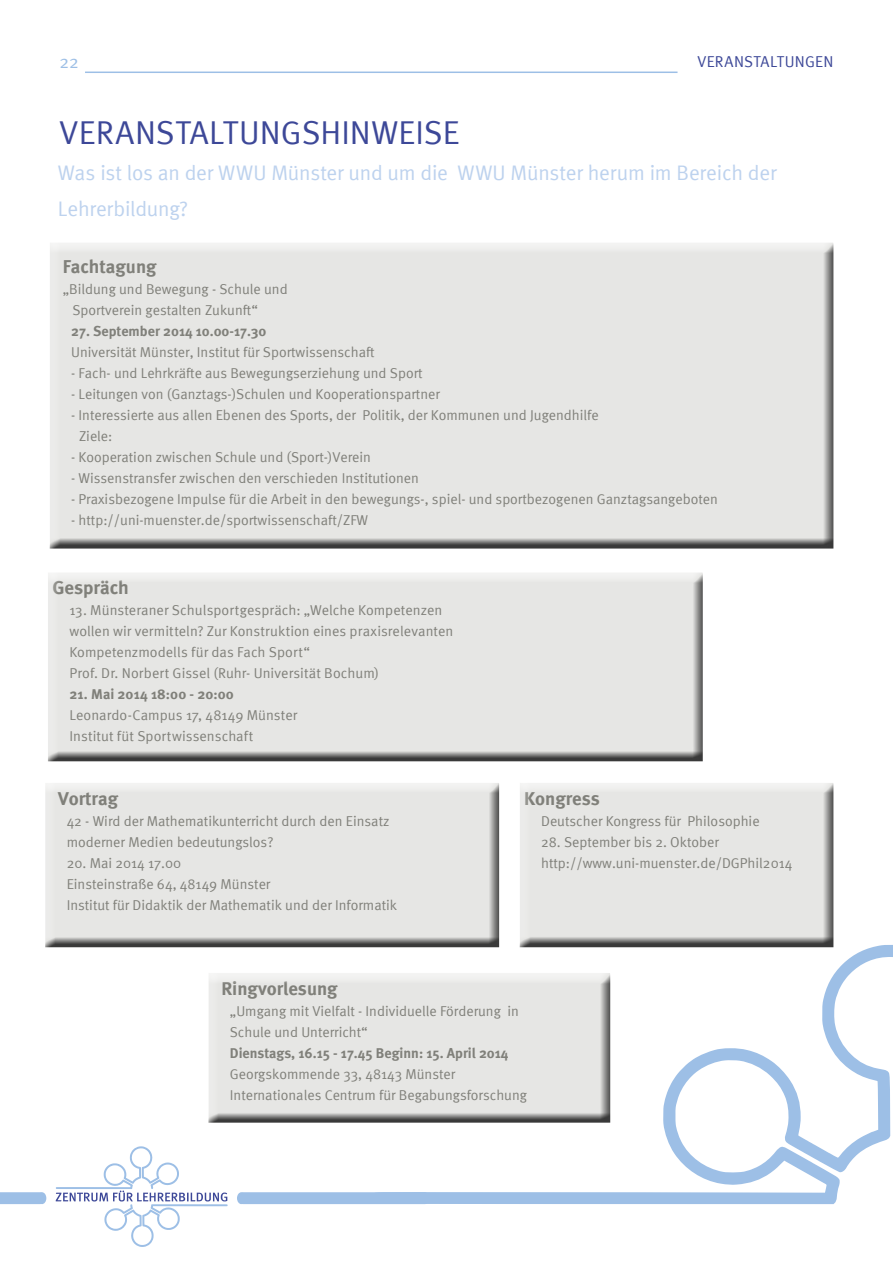
<style>
.page{position:relative;width:893px;height:1263px;background:#fff}
.page>*{position:absolute;margin:0;border:0;box-sizing:border-box;transform-origin:0 0}
.t1{font:33px "Meta Normal";letter-spacing:.005em;color:#3d4898}
.t2{font:21px/36px "Meta Normal";letter-spacing:-.01em;color:#bdd2ee}
.t3{font:700 18.75px "Meta";color:#80807a}
.t4{font:18px "Meta Normal";color:#9dbfe6}
.t5{font:15.75px "Meta Normal";letter-spacing:.015em;color:#3d4898}
.t6{font:14.25px/21px "Meta Normal";color:#80807a}
.t7{font:700 14.25px "Meta";color:#80807a}
</style>
<div class="page">
<hr style="left:85px;top:72px;width:592px;height:1px;background:#9dbfe6">
<div style="left:518px;top:783px;width:318px;height:165px;background:#000;opacity:.75"></div>
<div style="left:44px;top:782px;width:456px;height:166px;background:#000;opacity:.75"></div>
<div style="left:49px;top:242px;width:784px;height:307px;background:#e6e6e4"></div>
<div style="left:46px;top:572px;width:657px;height:189px;background:#000;opacity:.75"></div>
<div style="left:207px;top:973px;width:405px;height:150px;background:#000;opacity:.75"></div>
<svg style="left:56px;top:1146px;width:172px;height:101px"></svg>
<div style="left:240px;top:1192px;width:188px;height:12px;background:#9dbfe6;border-radius:3px"></div>
<div style="left:237px;top:1192px;width:9px;height:12px;background:#9dbfe6;border-radius:50%"></div>
<svg style="left:0;top:1192px;width:40px;height:12px"></svg>
<div style="left:38px;top:1192px;width:8px;height:12px;background:#9dbfe6;border-radius:50%"></div>
<svg style="left:373px;top:945px;width:520px;height:260px"></svg>
<p class="t4" style="left:60px;top:51px;width:21px">22</p>
<p class="t5" style="left:697px;top:53px;width:138px">VERANSTALTUNGEN</p>
<h1 class="t1" style="left:60px;top:113px;width:401px">VERANSTALTUNGSHINWEISE</h1>
<h2 class="t2" style="left:58px;top:154px;width:720px">Was ist los an der WWU Münster und um die WWU Münster herum im Bereich der<br>Lehrerbildung?</h2>
<h3 class="t3" style="left:63px;top:256px;width:95px">Fachtagung</h3>
<p class="t6" style="left:72px;top:279px;width:217px;text-indent:-10px">„Bildung und Bewegung - Schule und<br>Sportverein gestalten Zukunft“</p>
<p class="t7" style="left:71px;top:323px;width:197px">27. September 2014 10.00-17.30</p>
<p class="t6" style="left:71px;top:342px;width:305px">Universität Münster, Institut für Sportwissenschaft</p>
<p class="t6" style="left:71px;top:363px;width:353px">- Fach- und Lehrkräfte aus Bewegungserziehung und Sport</p>
<p class="t6" style="left:71px;top:384px;width:370px">- Leitungen von (Ganztags-)Schulen und Kooperationspartner</p>
<p class="t6" style="left:79px;top:405px;width:521px;text-indent:-8px">- Interessierte aus allen Ebenen des Sports, der Politik, der Kommunen und Jugendhilfe<br>Ziele:</p>
<p class="t6" style="left:71px;top:447px;width:301px">- Kooperation zwischen Schule und (Sport-)Verein</p>
<p class="t6" style="left:71px;top:468px;width:349px">- Wissenstransfer zwischen den verschieden Institutionen</p>
<p class="t6" style="left:71px;top:489px;width:648px">- Praxisbezogene Impulse für die Arbeit in den bewegungs-, spiel- und sportbezogenen Ganztagsangeboten</p>
<p class="t6" style="left:71px;top:510px;width:298px">- http://uni-muenster.de/sportwissenschaft/ZFW</p>
<h3 class="t3" style="left:52px;top:577px;width:78px">Gespräch</h3>
<p class="t6" style="left:69px;top:600px;width:385px">13. Münsteraner Schulsportgespräch: „Welche Kompetenzen wollen wir vermitteln? Zur Konstruktion eines praxisrelevanten Kompetenzmodells für das Fach Sport“<br>Prof. Dr. Norbert Gissel (Ruhr- Universität Bochum)</p>
<p class="t7" style="left:69px;top:686px;width:166px">21. Mai 2014 18:00 - 20:00</p>
<p class="t6" style="left:69px;top:705px;width:229px">Leonardo-Campus 17, 48149 Münster<br>Institut füt Sportwissenschaft</p>
<h3 class="t3" style="left:58px;top:787px;width:61px">Vortrag</h3>
<p class="t6" style="left:67px;top:810px;width:324px">42 - Wird der Mathematikunterricht durch den Einsatz moderner Medien bedeutungslos?</p>
<p class="t6" style="left:67px;top:852px;width:332px">20. Mai 2014 17.00<br>Einsteinstraße 64, 48149 Münster<br>Institut für Didaktik der Mathematik und der Informatik</p>
<h3 class="t3" style="left:524px;top:787px;width:77px">Kongress</h3>
<p class="t6" style="left:541px;top:810px;width:220px">Deutscher Kongress für Philosophie</p>
<p class="t6" style="left:541px;top:831px;width:253px">28. September bis 2. Oktober http://www.uni-muenster.de/DGPhil2014</p>
<h3 class="t3" style="left:221px;top:977px;width:118px">Ringvorlesung</h3>
<p class="t6" style="left:230px;top:1000px;width:291px">„Umgang mit Vielfalt - Individuelle Förderung in<br>Schule und Unterricht“</p>
<p class="t7" style="left:230px;top:1044px;width:280px">Dienstags, 16.15 - 17.45 Beginn: 15. April 2014</p>
<p class="t6" style="left:230px;top:1063px;width:299px">Georgskommende 33, 48143 Münster<br>Internationales Centrum für Begabungsforschung</p>
</div>
